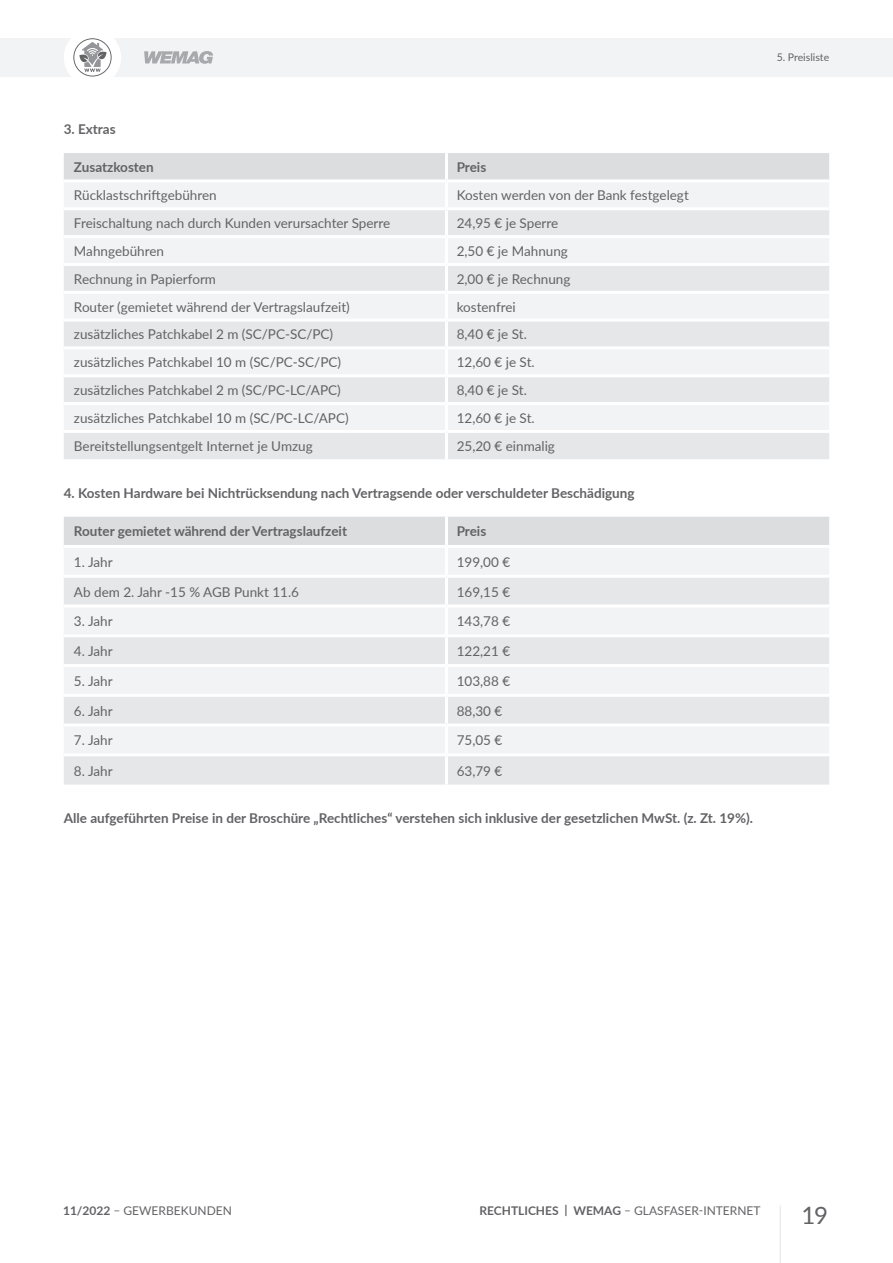
<style>
.page{position:relative;width:893px;height:1263px;background:#fff}
.page>*{position:absolute;margin:0;border:0;box-sizing:border-box;transform-origin:0 0}
.t1{font:24px "Lato";color:#636366}
.t2{font:13.5px "Lato";color:#636366}
.t3{font:700 13.5px "Lato";color:#636366}
.t4{font:12px "Lato";color:#636366}
.t5{font:10.5px "Lato";color:#636366}
.s1{font-weight:700}
</style>
<div class="page">
<hr style="left:780px;top:1205px;width:1px;height:58px;background:#e6e7e9">
<div style="left:64px;top:517px;width:765px;height:28px;background:#dcdddf"></div>
<div style="left:64px;top:548px;width:765px;height:26px;background:#f2f3f4"></div>
<svg style="left:64px;top:578px;width:765px;height:206px;fill:#e6e7e9"></svg>
<hr style="left:445px;top:517px;width:3px;height:28px;background:#fff">
<hr style="left:445px;top:548px;width:3px;height:27px;background:#fff">
<hr style="left:445px;top:578px;width:3px;height:26px;background:#fff">
<hr style="left:64px;top:604px;width:382px;height:3px;background:#fff">
<hr style="left:446px;top:604px;width:383px;height:3px;background:#fff">
<hr style="left:445px;top:607px;width:3px;height:27px;background:#fff">
<hr style="left:64px;top:634px;width:382px;height:3px;background:#fff">
<hr style="left:446px;top:634px;width:383px;height:3px;background:#fff">
<hr style="left:445px;top:637px;width:3px;height:27px;background:#fff">
<hr style="left:64px;top:664px;width:382px;height:3px;background:#fff">
<hr style="left:446px;top:664px;width:383px;height:3px;background:#fff">
<hr style="left:445px;top:667px;width:3px;height:27px;background:#fff">
<hr style="left:64px;top:694px;width:382px;height:3px;background:#fff">
<hr style="left:446px;top:694px;width:383px;height:3px;background:#fff">
<hr style="left:445px;top:697px;width:3px;height:26px;background:#fff">
<hr style="left:64px;top:723px;width:382px;height:3px;background:#fff">
<hr style="left:446px;top:723px;width:383px;height:3px;background:#fff">
<hr style="left:445px;top:726px;width:3px;height:27px;background:#fff">
<hr style="left:64px;top:753px;width:382px;height:3px;background:#fff">
<hr style="left:446px;top:753px;width:383px;height:3px;background:#fff">
<hr style="left:445px;top:756px;width:3px;height:28px;background:#fff">
<div style="left:64px;top:153px;width:765px;height:26px;background:#dcdddf"></div>
<div style="left:64px;top:183px;width:765px;height:24px;background:#f2f3f4"></div>
<svg style="left:64px;top:210px;width:765px;height:249px;fill:#e6e7e9"></svg>
<hr style="left:445px;top:153px;width:3px;height:26px;background:#fff">
<hr style="left:445px;top:182px;width:3px;height:25px;background:#fff">
<hr style="left:445px;top:210px;width:3px;height:25px;background:#fff">
<hr style="left:445px;top:238px;width:3px;height:25px;background:#fff">
<hr style="left:445px;top:266px;width:3px;height:25px;background:#fff">
<hr style="left:445px;top:294px;width:3px;height:25px;background:#fff">
<hr style="left:445px;top:322px;width:3px;height:24px;background:#fff">
<hr style="left:445px;top:349px;width:3px;height:25px;background:#fff">
<hr style="left:445px;top:377px;width:3px;height:25px;background:#fff">
<hr style="left:445px;top:405px;width:3px;height:25px;background:#fff">
<hr style="left:445px;top:433px;width:3px;height:26px;background:#fff">
<hr style="left:64px;top:235px;width:382px;height:3px;background:#fff">
<hr style="left:446px;top:235px;width:383px;height:3px;background:#fff">
<hr style="left:64px;top:263px;width:382px;height:3px;background:#fff">
<hr style="left:446px;top:263px;width:383px;height:3px;background:#fff">
<hr style="left:64px;top:291px;width:382px;height:3px;background:#fff">
<hr style="left:446px;top:291px;width:383px;height:3px;background:#fff">
<hr style="left:64px;top:319px;width:382px;height:3px;background:#fff">
<hr style="left:446px;top:319px;width:383px;height:3px;background:#fff">
<hr style="left:64px;top:346px;width:382px;height:3px;background:#fff">
<hr style="left:446px;top:346px;width:383px;height:3px;background:#fff">
<hr style="left:64px;top:374px;width:382px;height:3px;background:#fff">
<hr style="left:446px;top:374px;width:383px;height:3px;background:#fff">
<hr style="left:64px;top:402px;width:382px;height:3px;background:#fff">
<hr style="left:446px;top:402px;width:383px;height:3px;background:#fff">
<hr style="left:64px;top:430px;width:382px;height:3px;background:#fff">
<hr style="left:446px;top:430px;width:383px;height:3px;background:#fff">
<div style="left:0;top:38px;width:893px;height:39px;background:#f2f3f4"></div>
<div style="left:64px;top:29px;width:57px;height:57px;background:#fff;border-radius:50%"></div>
<svg style="left:73px;top:38px;width:39px;height:39px"></svg>
<svg style="left:144px;top:51px;width:69px;height:13px"></svg>
<p class="t5" style="left:777px;top:50px;width:54px">5. Preisliste</p>
<p class="t3" style="left:64px;top:119px;width:53px">3. Extras</p>
<p class="t3" style="left:74px;top:157px;width:81px">Zusatzkosten</p>
<p class="t3" style="left:457px;top:157px;width:31px">Preis</p>
<p class="t2" style="left:74px;top:186px;width:144px">Rücklastschriftgebühren</p>
<p class="t2" style="left:457px;top:186px;width:234px">Kosten werden von der Bank festgelegt</p>
<p class="t2" style="left:74px;top:214px;width:318px">Freischaltung nach durch Kunden verursachter Sperre</p>
<p class="t2" style="left:457px;top:214px;width:103px">24,95 € je Sperre</p>
<p class="t2" style="left:74px;top:241px;width:92px">Mahngebühren</p>
<p class="t2" style="left:457px;top:241px;width:113px">2,50 € je Mahnung</p>
<p class="t2" style="left:74px;top:269px;width:144px">Rechnung in Papierform</p>
<p class="t2" style="left:457px;top:269px;width:115px">2,00 € je Rechnung</p>
<p class="t2" style="left:74px;top:297px;width:277px">Router (gemietet während der Vertragslaufzeit)</p>
<p class="t2" style="left:457px;top:297px;width:61px">kostenfrei</p>
<p class="t2" style="left:74px;top:325px;width:261px">zusätzliches Patchkabel 2 m (SC/PC-SC/PC)</p>
<p class="t2" style="left:457px;top:325px;width:72px">8,40 € je St.</p>
<p class="t2" style="left:74px;top:353px;width:269px">zusätzliches Patchkabel 10 m (SC/PC-SC/PC)</p>
<p class="t2" style="left:457px;top:353px;width:79px">12,60 € je St.</p>
<p class="t2" style="left:74px;top:380px;width:268px">zusätzliches Patchkabel 2 m (SC/PC-LC/APC)</p>
<p class="t2" style="left:457px;top:380px;width:72px">8,40 € je St.</p>
<p class="t2" style="left:74px;top:408px;width:276px">zusätzliches Patchkabel 10 m (SC/PC-LC/APC)</p>
<p class="t2" style="left:457px;top:408px;width:79px">12,60 € je St.</p>
<p class="t2" style="left:74px;top:437px;width:240px">Bereitstellungsentgelt Internet je Umzug</p>
<p class="t2" style="left:457px;top:437px;width:100px">25,20 € einmalig</p>
<p class="t3" style="left:64px;top:483px;width:572px">4. Kosten Hardware bei Nichtrücksendung nach Vertragsende oder verschuldeter Beschädigung</p>
<p class="t3" style="left:74px;top:521px;width:275px">Router gemietet während der Vertragslaufzeit</p>
<p class="t3" style="left:457px;top:521px;width:31px">Preis</p>
<p class="t2" style="left:74px;top:552px;width:40px">1. Jahr</p>
<p class="t2" style="left:457px;top:552px;width:55px">199,00 €</p>
<p class="t2" style="left:74px;top:582px;width:227px">Ab dem 2. Jahr -15 % AGB Punkt 11.6</p>
<p class="t2" style="left:457px;top:582px;width:55px">169,15 €</p>
<p class="t2" style="left:74px;top:612px;width:40px">3. Jahr</p>
<p class="t2" style="left:457px;top:612px;width:55px">143,78 €</p>
<p class="t2" style="left:74px;top:641px;width:40px">4. Jahr</p>
<p class="t2" style="left:457px;top:641px;width:55px">122,21 €</p>
<p class="t2" style="left:74px;top:671px;width:40px">5. Jahr</p>
<p class="t2" style="left:457px;top:671px;width:55px">103,88 €</p>
<p class="t2" style="left:74px;top:701px;width:40px">6. Jahr</p>
<p class="t2" style="left:457px;top:701px;width:47px">88,30 €</p>
<p class="t2" style="left:74px;top:731px;width:40px">7. Jahr</p>
<p class="t2" style="left:457px;top:731px;width:47px">75,05 €</p>
<p class="t2" style="left:74px;top:761px;width:40px">8. Jahr</p>
<p class="t2" style="left:457px;top:761px;width:47px">63,79 €</p>
<p class="t3" style="left:64px;top:808px;width:691px">Alle aufgeführten Preise in der Broschüre „Rechtliches“ verstehen sich inklusive der gesetzlichen MwSt. (z. Zt. 19%).</p>
<p class="t4" style="left:63px;top:1202px;width:170px"><span class="s1">11/2022</span> – GEWERBEKUNDEN</p>
<p class="t4" style="left:479px;top:1202px;width:283px"><span class="s1">RECHTLICHES | WEMAG</span> – GLASFASER-INTERNET</p>
<h1 class="t1" style="left:802px;top:1198px;width:28px">19</h1>
</div>
